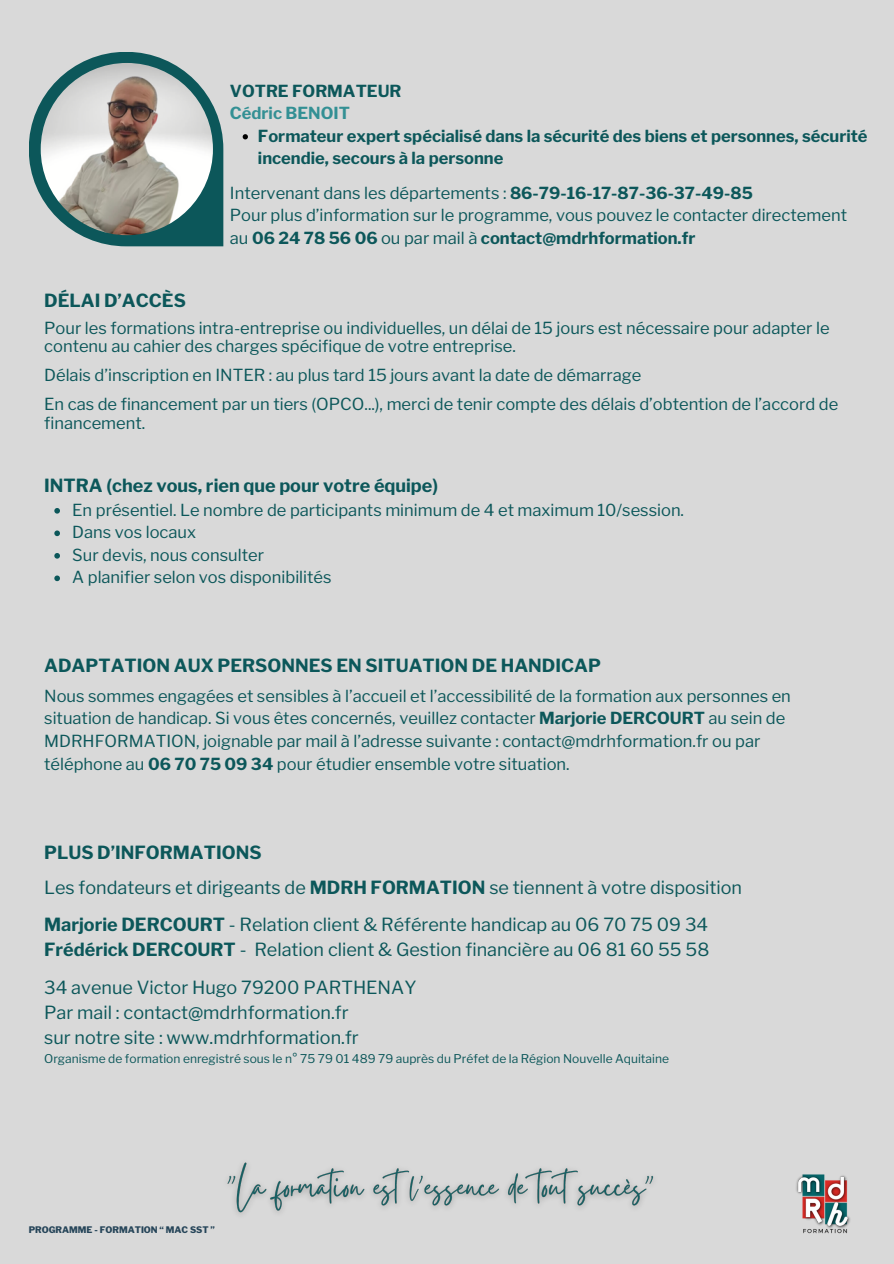
<style>
.page{position:relative;width:894px;height:1264px;background:#fff}
.page>*{position:absolute;margin:0;border:0;box-sizing:border-box;transform-origin:0 0}
.t1{font:18px/25px "Libre Franklin";color:#0c575a}
.t2{font:700 18px "Libre Franklin";color:#0c575a}
.t3{font:16.5px/22.8px "Libre Franklin";color:#0c575a}
.t4{font:700 16.5px/22.5px "Libre Franklin";color:#0c575a}
.t5{font:12px "Libre Franklin";color:#0c575a}
.t6{font:800 9px "Libre Franklin";color:#264559}
.s1{color:#339094}
.s2{font-weight:700}
</style>
<div class="page">
<div style="left:0;top:0;width:893px;height:1263px;background:#d9d9d9"></div>
<img style="left:796px;top:1174px;width:54px;height:60px">
<svg style="left:29px;top:52px;width:194px;height:194px"></svg>
<img style="left:41px;top:63px;width:172px;height:172px;border-radius:50%">
<svg style="left:54px;top:508px;width:6px;height:5px"></svg>
<svg style="left:54px;top:530px;width:6px;height:6px"></svg>
<svg style="left:54px;top:553px;width:6px;height:5px"></svg>
<svg style="left:54px;top:575px;width:6px;height:6px"></svg>
<img style="left:227px;top:1162px;width:427px;height:52px">
<svg style="left:242px;top:134px;width:6px;height:5px"></svg>
<h5 class="t4" style="left:230px;top:79px;width:173px">VOTRE FORMATEUR<br><span class="s1">Cédric BENOIT</span></h5>
<p class="t4" style="left:258px;top:124px;width:611px">Formateur expert spécialisé dans la sécurité des biens et personnes, sécurité incendie, secours à la personne</p>
<p class="t3" style="left:230px;top:181px;width:618px">Intervenant dans les départements : <span class="s2">86-79-16-17-87-36-37-49-85<br></span>Pour plus d’information sur le programme, vous pouvez le contacter directement au <span class="s2">06 24 78 56 06</span> ou par mail à <span class="s2">contact@mdrhformation.fr</span></p>
<h4 class="t2" style="left:44px;top:289px;width:143px">DÉLAI D’ACCÈS</h4>
<h2 class="t3" style="left:44px;top:318px;width:786px;line-height:18.8px">Pour les formations intra-entreprise ou individuelles, un délai de 15 jours est nécessaire pour adapter le contenu au cahier des charges spécifique de votre entreprise.</h2>
<h4 class="t3" style="left:44px;top:364px;width:598px">Délais d’inscription en INTER : au plus tard 15 jours avant la date de démarrage</h4>
<h4 class="t3" style="left:44px;top:394px;width:795px;line-height:18.8px">En cas de financement par un tiers (OPCO...), merci de tenir compte des délais d’obtention de l’accord de financement.</h4>
<h4 class="t2" style="left:44px;top:475px;width:395px">INTRA (chez vous, rien que pour votre équipe)</h4>
<h3 class="t3" style="left:72px;top:498px;width:613px">En présentiel. Le nombre de participants minimum de 4 et maximum 10/session.</h3>
<p class="t3" style="left:72px;top:521px;width:125px">Dans vos locaux</p>
<p class="t3" style="left:72px;top:543px;width:193px">Sur devis, nous consulter</p>
<p class="t3" style="left:72px;top:566px;width:261px">A planifier selon vos disponibilités</p>
<p class="t2" style="left:44px;top:654px;width:558px">ADAPTATION AUX PERSONNES EN SITUATION DE HANDICAP</p>
<h2 class="t3" style="left:44px;top:684px;width:748px">Nous sommes engagées et sensibles à l’accueil et l’accessibilité de la formation aux personnes en situation de handicap. Si vous êtes concernés, veuillez contacter <span class="s2">Marjorie DERCOURT</span> au sein de MDRHFORMATION, joignable par mail à l’adresse suivante : contact@mdrhformation.fr ou par téléphone au <span class="s2">06 70 75 09 34</span> pour étudier ensemble votre situation.</h2>
<h4 class="t2" style="left:44px;top:841px;width:219px">PLUS D’INFORMATIONS</h4>
<h2 class="t1" style="left:44px;top:874px;width:699px">Les fondateurs et dirigeants de <span class="s2">MDRH FORMATION</span> se tiennent à votre disposition</h2>
<h4 class="t1" style="left:44px;top:912px;width:666px"><span class="s2">Marjorie DERCOURT</span> - Relation client &amp; Référente handicap au 06 70 75 09 34<br><span class="s2">Frédérick DERCOURT</span> - Relation client &amp; Gestion financière au 06 81 60 55 58</h4>
<h4 class="t1" style="left:44px;top:974px;width:374px">34 avenue Victor Hugo 79200 PARTHENAY<br>Par mail : contact@mdrhformation.fr<br>sur notre site : www.mdrhformation.fr</h4>
<h4 class="t5" style="left:44px;top:1051px;width:626px">Organisme de formation enregistré sous le n° 75 79 01 489 79 auprès du Préfet de la Région Nouvelle Aquitaine</h4>
<p class="t6" style="left:29px;top:1224px;width:188px">PROGRAMME - FORMATION “ MAC SST ”</p>
</div>
